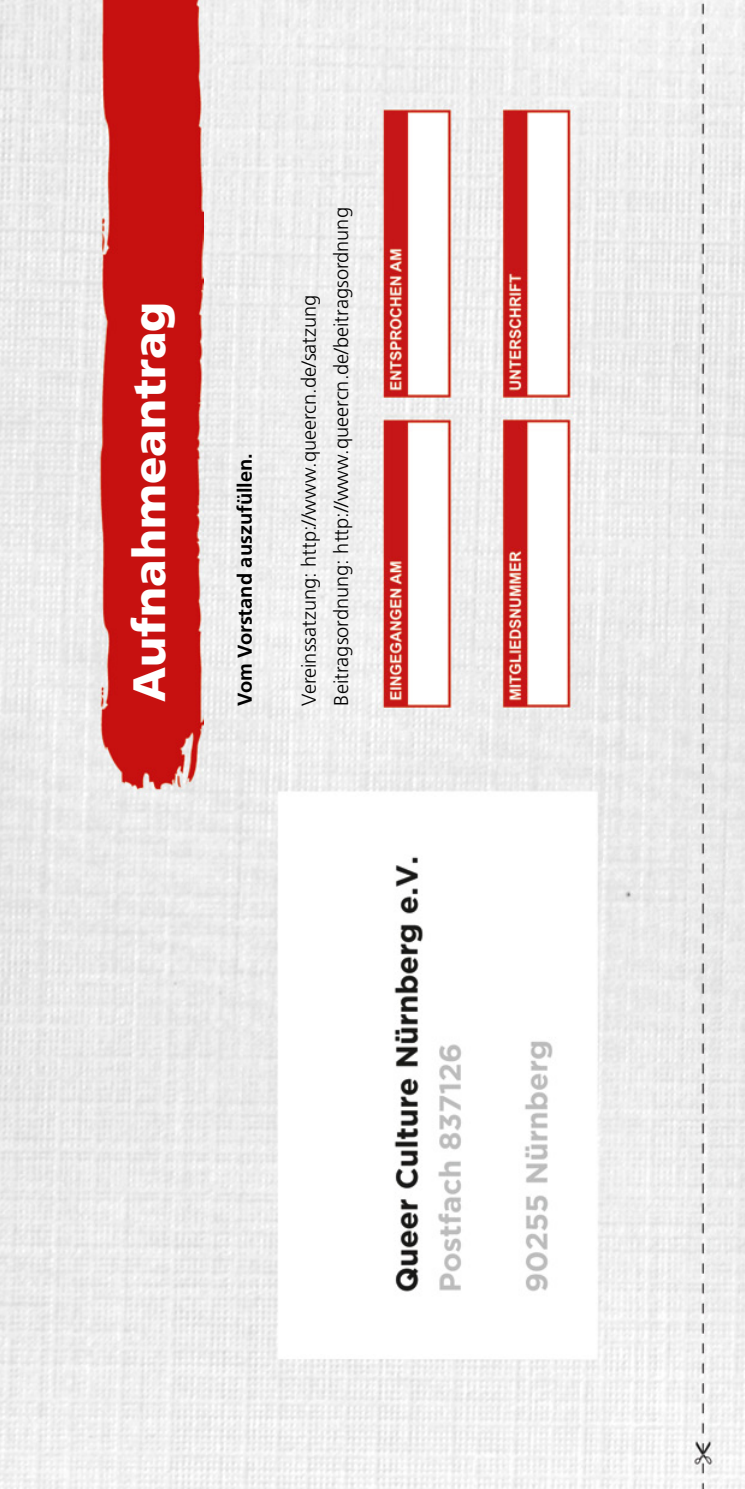
<style>
.page{position:relative;width:745px;height:1489px;background:#fff}
.page>*{position:absolute;margin:0;border:0;box-sizing:border-box;transform-origin:0 0}
.t1{font:900 45px "Frutiger LT";color:#fff}
.t2{font:300 20px/32px "Frutiger LT Pro";color:#000}
.t3{font:700 20px "Frutiger LT Pro";color:#000}
</style>
<div class="page">
<img style="left:0;top:0;width:744px;height:1488px">
<img style="left:80px;top:0;width:124px;height:799px">
<h1 class="t1" style="left:122px;top:702px;width:402px;rotate:-90deg">Aufnahmeantrag</h1>
<p class="t3" style="left:233px;top:705px;width:254px;rotate:-90deg">Vom Vorstand auszufüllen.</p>
<p class="t2" style="left:293px;top:705px;width:499px;rotate:-90deg">Vereinssatzung: http://www.queercn.de/satzung<br>Beitragsordnung: http://www.queercn.de/beitragsordnung</p>
</div>
